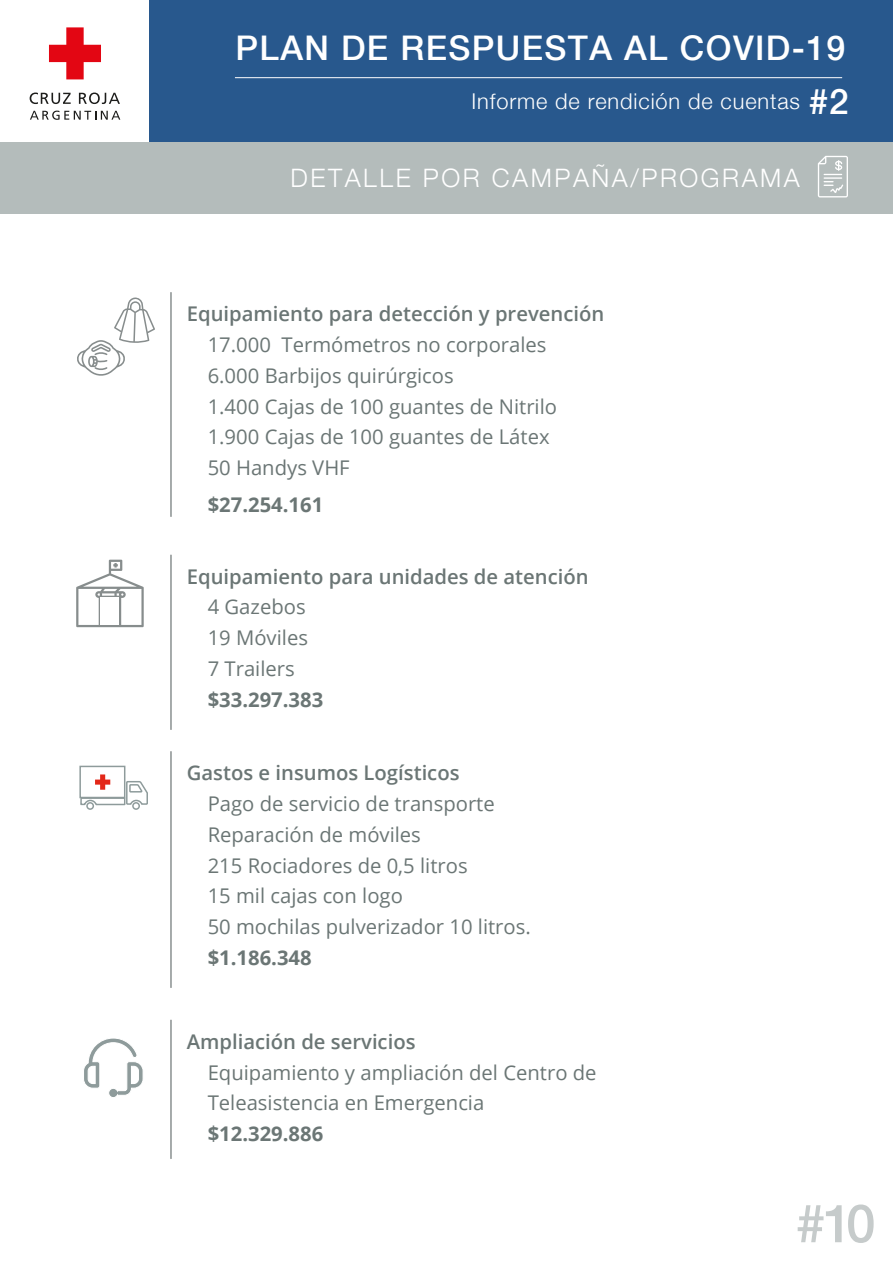
<style>
.page{position:relative;width:893px;height:1263px;background:#fff}
.page>*{position:absolute;margin:0;border:0;box-sizing:border-box;transform-origin:0 0}
.t1{font:500 52.8px "Helvetica Neue";color:#c6cbcb}
.t2{font:500 33.9px "Helvetica Neue";letter-spacing:.04em;color:#fff}
.t3{font:300 25.35px "Helvetica Neue";letter-spacing:.1em;color:#fff}
.t4{font:300 21.75px "Helvetica Neue";letter-spacing:.04em;color:#fff}
.t5{font:20.25px/30.8px "Open Sans";color:#6b7675}
.t6{font:600 20.25px "Open Sans";color:#6b7675}
.t7{font:700 20.25px "Open Sans";color:#6b7675}
.s1{font-weight:500;font-size:35.1px}
</style>
<div class="page">
<svg style="left:84px;top:1038px;width:59px;height:59px"></svg>
<div style="left:0;top:0;width:893px;height:144px;background:#28588d"></div>
<div style="left:0;top:0;width:149px;height:152px;background:#fff"></div>
<div style="left:0;top:142px;width:893px;height:72px;background:#b4bcbb"></div>
<hr style="left:235px;top:77px;width:607px;height:1px;background:#fff">
<svg style="left:49px;top:27px;width:52px;height:52px"></svg>
<svg style="left:30px;top:93px;width:41px;height:11px"></svg>
<svg style="left:79px;top:93px;width:41px;height:11px"></svg>
<svg style="left:30px;top:111px;width:90px;height:9px"></svg>
<svg style="left:818px;top:156px;width:30px;height:41px"></svg>
<hr style="left:171px;top:292px;width:1px;height:224px;background:#4f5858">
<hr style="left:171px;top:555px;width:1px;height:174px;background:#4f5858">
<hr style="left:171px;top:751px;width:1px;height:236px;background:#4f5858">
<hr style="left:171px;top:1020px;width:1px;height:138px;background:#4f5858">
<svg style="left:77px;top:297px;width:78px;height:79px"></svg>
<div style="left:86px;top:802px;width:8px;height:8px;border:1px solid #8e9b9b;border-radius:50%"></div>
<div style="left:132px;top:802px;width:8px;height:8px;border:1px solid #8e9b9b;border-radius:50%"></div>
<div style="left:79px;top:766px;width:46px;height:32px;border:1px solid #8e9b9b"></div>
<svg style="left:79px;top:774px;width:69px;height:32px"></svg>
<svg style="left:76px;top:560px;width:68px;height:67px"></svg>
<div style="left:101px;top:598px;width:18px;height:27px;background:#fff"></div>
<h2 class="t2" style="left:235px;top:28px;width:611px">PLAN DE RESPUESTA AL COVID-19</h2>
<p class="t4" style="left:472px;top:88px;width:378px">Informe de rendición de cuentas <span class="s1">#2</span></p>
<p class="t3" style="left:291px;top:162px;width:511px">DETALLE POR CAMPAÑA/PROGRAMA</p>
<p class="t6" style="left:187px;top:300px;width:419px">Equipamiento para detección y prevención</p>
<p class="t5" style="left:208px;top:329px;width:351px">17.000 Termómetros no corporales<br>6.000 Barbijos quirúrgicos<br>1.400 Cajas de 100 guantes de Nitrilo<br>1.900 Cajas de 100 guantes de Látex<br>50 Handys VHF</p>
<p class="t7" style="left:208px;top:490px;width:117px">$27.254.161</p>
<p class="t6" style="left:187px;top:562px;width:403px">Equipamiento para unidades de atención</p>
<p class="t5" style="left:208px;top:591px;width:102px;text-align:justify">4 Gazebos 19 Móviles 7 Trailers</p>
<p class="t7" style="left:208px;top:685px;width:117px">$33.297.383</p>
<p class="t6" style="left:187px;top:759px;width:274px">Gastos e insumos Logísticos</p>
<p class="t5" style="left:208px;top:788px;width:325px">Pago de servicio de transporte<br>Reparación de móviles<br>215 Rociadores de 0,5 litros<br>15 mil cajas con logo<br>50 mochilas pulverizador 10 litros.</p>
<p class="t7" style="left:208px;top:943px;width:106px">$1.186.348</p>
<p class="t6" style="left:187px;top:1027px;width:230px">Ampliación de servicios</p>
<p class="t5" style="left:208px;top:1056px;width:390px">Equipamiento y ampliación del Centro de<br>Teleasistencia en Emergencia</p>
<p class="t7" style="left:208px;top:1119px;width:117px">$12.329.886</p>
<h1 class="t1" style="left:796px;top:1192px;width:81px">#10</h1>
</div>
